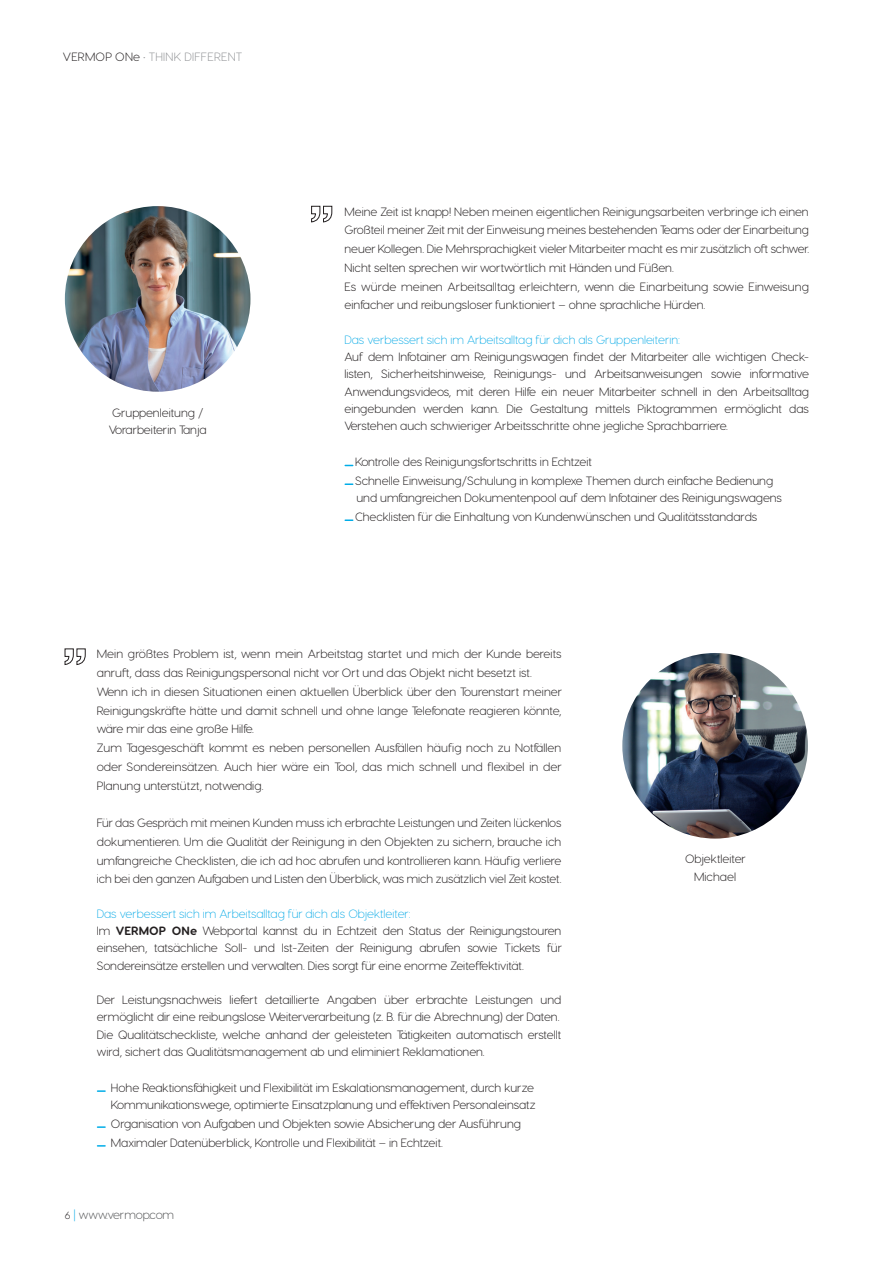
<style>
.page{position:relative;width:893px;height:1263px;background:#fff}
.page>*{position:absolute;margin:0;border:0;box-sizing:border-box;transform-origin:0 0}
.t1{font:300 12px/18.8px "Visby Round CF";color:#231f20}
.t2{font:200 12px "Visby Round CF";color:#00a8e6}
.t3{font:300 12px "Visby Round CF";letter-spacing:.02em;color:#939598}
.t4{font:300 12px "Visby Round CF";letter-spacing:-.02em;color:#545557}
.s1{color:#231f20}
.s2{font-weight:200;color:#00a8e6}
.s3{font-weight:700}
.s4{font-size:10.5px;color:#231f20}
.s5{color:#00a8e6}
</style>
<div class="page">
<img style="left:622px;top:653px;width:186px;height:185px;border-radius:93px">
<img style="left:65px;top:206px;width:185px;height:186px;border-radius:93px">
<svg style="left:98px;top:1090px;width:7px;height:2px"></svg>
<svg style="left:98px;top:1126px;width:7px;height:2px"></svg>
<svg style="left:65px;top:648px;width:21px;height:17px"></svg>
<svg style="left:345px;top:483px;width:8px;height:2px"></svg>
<svg style="left:345px;top:519px;width:8px;height:2px"></svg>
<svg style="left:311px;top:206px;width:21px;height:16px"></svg>
<p class="t3" style="left:63px;top:49px;width:181px"><span class="s1">VERMOP ONe</span> • THINK DIFFERENT</p>
<p class="t1" style="left:109px;top:404px;width:99px;line-height:17.2px">Gruppenleitung /<br>Vorarbeiterin Tanja</p>
<p class="t1" style="left:344px;top:202px;width:466px">Meine Zeit ist knapp! Neben meinen eigentlichen Reinigungsarbeiten verbringe ich einen Großteil meiner Zeit mit der Einweisung meines bestehenden Teams oder der Einarbeitung neuer Kollegen. Die Mehrsprachigkeit vieler Mitarbeiter macht es mir zusätzlich oft schwer.<br>Nicht selten sprechen wir wortwörtlich mit Händen und Füßen.<br>Es würde meinen Arbeitsalltag erleichtern, wenn die Einarbeitung sowie Einweisung einfacher und reibungsloser funktioniert – ohne sprachliche Hürden.</p>
<p class="t2" style="left:344px;top:332px;width:337px">Das verbessert sich im Arbeitsalltag für dich als Gruppenleiterin:</p>
<p class="t1" style="left:344px;top:348px;width:466px;line-height:17.2px;text-align:justify">Auf dem Infotainer am Reinigungswagen findet der Mitarbeiter alle wichtigen Check&shy;listen, Sicherheitshinweise, Reinigungs- und Arbeitsanweisungen sowie informative Anwendungsvideos, mit deren Hilfe ein neuer Mitarbeiter schnell in den Arbeitsalltag eingebunden werden kann. Die Gestaltung mittels Piktogrammen ermöglicht das Verstehen auch schwieriger Arbeitsschritte ohne jegliche Sprachbarriere.</p>
<p class="t1" style="left:355px;top:452px;width:420px">Kontrolle des Reinigungsfortschritts in Echtzeit<br>Schnelle Einweisung/Schulung in komplexe Themen durch einfache Bedienung</p>
<p class="t1" style="left:355px;top:488px;width:428px">und umfangreichen Dokumentenpool auf dem Infotainer des Reinigungswagens<br>Checklisten für die Einhaltung von Kundenwünschen und Qualitätsstandards</p>
<p class="t1" style="left:97px;top:644px;width:467px">Mein größtes Problem ist, wenn mein Arbeitstag startet und mich der Kunde bereits anruft, dass das Reinigungspersonal nicht vor Ort und das Objekt nicht besetzt ist.<br>Wenn ich in diesen Situationen einen aktuellen Überblick über den Tourenstart meiner Reinigungskräfte hätte und damit schnell und ohne lange Telefonate reagieren könnte, wäre mir das eine große Hilfe.<br>Zum Tagesgeschäft kommt es neben personellen Ausfällen häufig noch zu Notfällen oder Sondereinsätzen. Auch hier wäre ein Tool, das mich schnell und flexibel in der Planung unterstützt, notwendig.</p>
<p class="t1" style="left:97px;top:813px;width:466px;text-align:justify">Für das Gespräch mit meinen Kunden muss ich erbrachte Leistungen und Zeiten lückenlos dokumentieren. Um die Qualität der Reinigung in den Objekten zu sichern, brauche ich umfangreiche Checklisten, die ich ad hoc abrufen und kontrollieren kann. Häufig verliere ich bei den ganzen Aufgaben und Listen den Überblick, was mich zusätzlich viel Zeit kostet.</p>
<p class="t1" style="left:97px;top:905px;width:467px;line-height:17.2px"><span class="s2">Das verbessert sich im Arbeitsalltag für dich als Objektleiter:<br></span>Im <span class="s3">VERMOP ONe</span> Webportal kannst du in Echtzeit den Status der Reinigungstouren einsehen, tatsächliche Soll- und Ist-Zeiten der Reinigung abrufen sowie Tickets für Sondereinsätze erstellen und verwalten. Dies sorgt für eine enorme Zeiteffektivität.</p>
<p class="t1" style="left:97px;top:991px;width:466px;line-height:17.2px">Der Leistungsnachweis liefert detaillierte Angaben über erbrachte Leistungen und ermöglicht dir eine reibungslose Weiterverarbeitung (z. B. für die Abrechnung) der Daten.<br>Die Qualitätscheckliste, welche anhand der geleisteten Tätigkeiten automatisch erstellt wird, sichert das Qualitätsmanagement ab und eliminiert Reklamationen.</p>
<p class="t1" style="left:111px;top:1079px;width:426px;line-height:17.2px">Hohe Reaktionsfähigkeit und Flexibilität im Eskalationsmanagement, durch kurze<br>Kommunikationswege, optimierte Einsatzplanung und effektiven Personaleinsatz</p>
<p class="t1" style="left:111px;top:1114px;width:411px">Organisation von Aufgaben und Objekten sowie Absicherung der Ausführung<br>Maximaler Datenüberblick, Kontrolle und Flexibilität – in Echtzeit.</p>
<p class="t4" style="left:65px;top:1207px;width:111px"><span class="s4">6</span> <span class="s5">|</span> www.vermop.com</p>
<p class="t1" style="left:685px;top:850px;width:62px;line-height:17.2px;text-align:center">Objektleiter<br>Michael</p>
</div>
